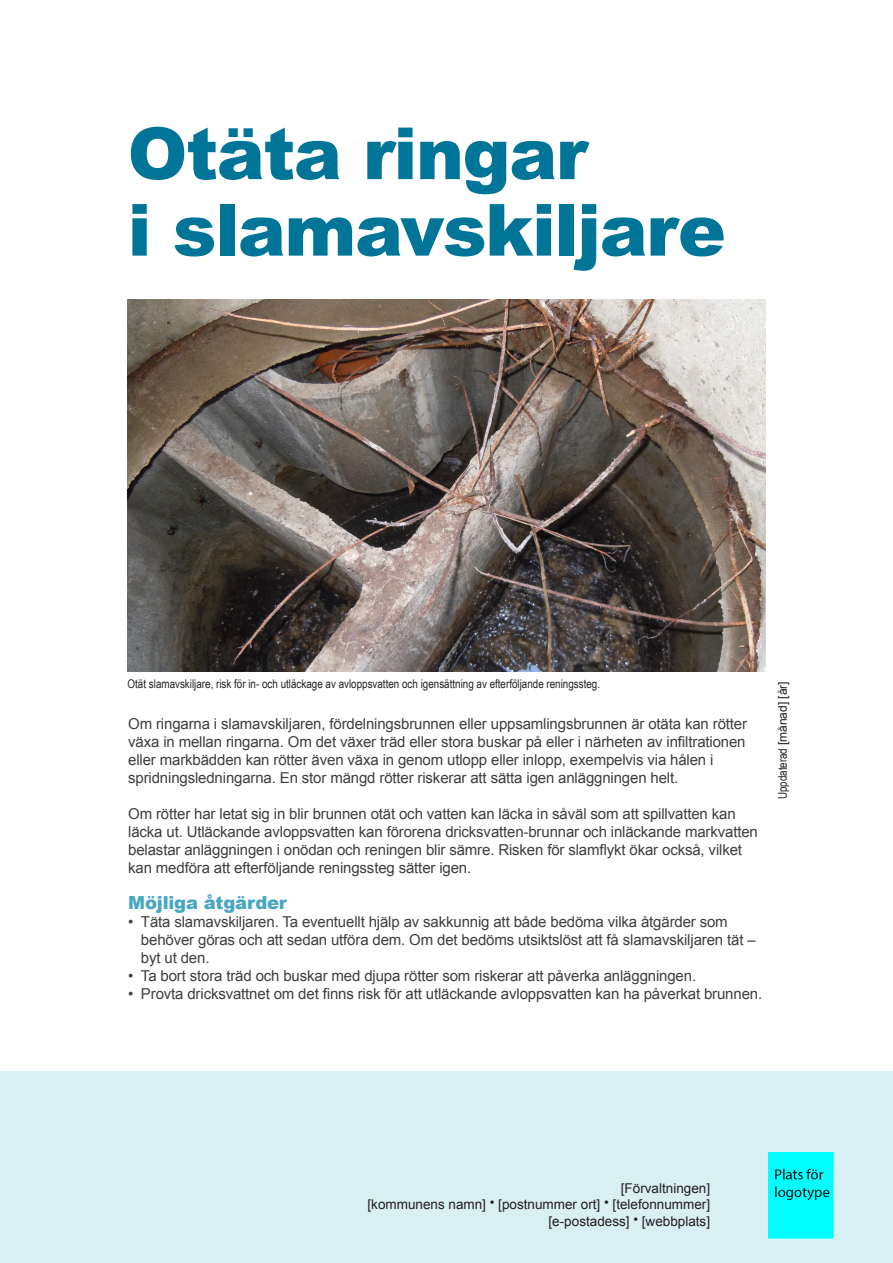
<style>
.page{position:relative;width:893px;height:1263px;background:#fff}
.page>*{position:absolute;margin:0;border:0;box-sizing:border-box;transform-origin:0 0}
.Rubrik_stor{font:900 72px/76.5px "Arial";letter-spacing:-.02em;color:#007598}
.Ingress{font:900 18px "Arial";letter-spacing:-.01em;color:#49a7c2}
.Ingress-2{font:15px/18px "Arial";letter-spacing:-.01em;color:#3e3e3f}
.Kontakt{font:13.5px "Arial";color:#231f20}
.bildtext{font:12px "Arial Narrow";color:#231f20}
.bildtext-2{font:12px "Arial";color:#231f20}
.s1{font-family:"Arial Narrow"}
</style>
<div class="page">
<div style="left:0;top:1071px;width:893px;height:192px;background:#d8eff4"></div>
<img style="left:769px;top:1152px;width:65px;height:86px">
<img style="left:128px;top:300px;width:637px;height:372px">
<p class="Rubrik_stor" style="left:128px;top:113px;width:600px">Otäta ringar<br>i slamavskiljare</p>
<p class="bildtext" style="left:128px;top:674px;width:474px">Otät slamavskiljare, risk för in- och utläckage av avloppsvatten och igensättning av efterföljande reningssteg.</p>
<p class="Ingress-2" style="left:128px;top:714px;width:620px">Om ringarna i slamavskiljaren, fördelningsbrunnen eller uppsamlingsbrunnen är otäta kan rötter växa in mellan ringarna. Om det växer träd eller stora buskar på eller i närheten av infiltrationen eller markbädden kan rötter även växa in genom utlopp eller inlopp, exempelvis via hålen i spridningsledningarna. En stor mängd rötter riskerar att sätta igen anläggningen helt.</p>
<p class="Ingress-2" style="left:128px;top:804px;width:631px">Om rötter har letat sig in blir brunnen otät och vatten kan läcka in såväl som att spillvatten kan läcka ut. Utläckande avloppsvatten kan förorena dricksvatten-brunnar och inläckande markvatten belastar anläggningen i onödan och reningen blir sämre. Risken för slamflykt ökar också, vilket kan medföra att efterföljande reningssteg sätter igen.</p>
<p class="Ingress" style="left:128px;top:889px;width:160px">Möjliga åtgärder</p>
<p class="Ingress-2" style="left:141px;top:912px;width:616px;text-indent:-13px">• Täta slamavskiljaren. Ta eventuellt hjälp av sakkunnig att både bedöma vilka åtgärder som behöver göras och att sedan utföra dem. Om det bedöms utsiktslöst att få slamavskiljaren tät – byt ut den.</p>
<p class="Ingress-2" style="left:128px;top:966px;width:569px">• Ta bort stora träd och buskar med djupa rötter som riskerar att påverka anläggningen.</p>
<p class="Ingress-2" style="left:128px;top:984px;width:635px">• Provta dricksvattnet om det finns risk för att utläckande avloppsvatten kan ha påverkat brunnen.</p>
<p class="bildtext-2" style="left:775px;top:799px;width:120px;rotate:-90deg"><span class="s1">Uppdaterad</span> [månad] [år]</p>
<p class="Kontakt" style="left:621px;top:1179px;width:91px">[Förvaltningen]</p>
<p class="Kontakt" style="left:367px;top:1195px;width:344px">[kommunens namn] • [postnummer ort] • [telefonnummer]</p>
<p class="Kontakt" style="left:549px;top:1212px;width:163px">[e-postadess] • [webbplats]</p>
</div>
